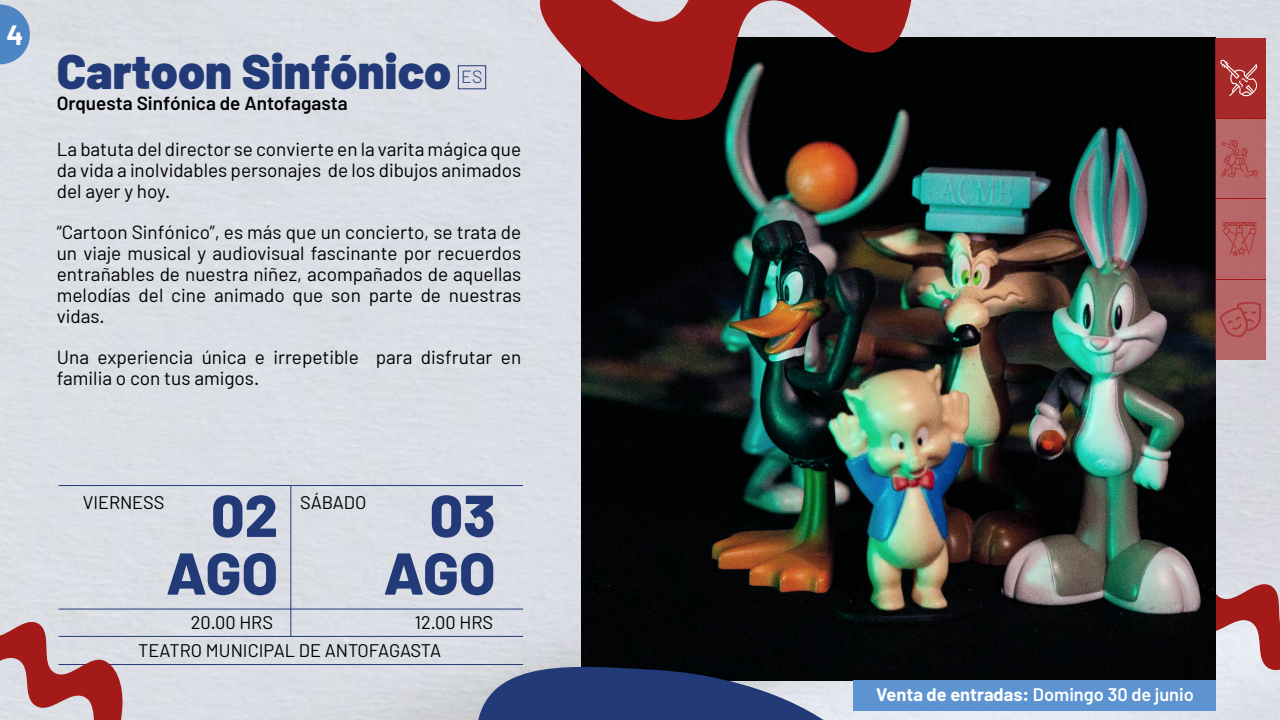
<style>
.page{position:relative;width:1280px;height:720px;background:#dbdee5}
.page>*{position:absolute;margin:0;border:0;box-sizing:border-box;transform-origin:0 0}
.t1{font:800 58.9px/57.7px "Barlow";color:#223a78;text-align:right}
.t2{font:900 48.7px "Barlow";color:#223a78}
.t3{font:700 28px "Barlow";color:#fff}
.t4{font:19px/20.8px "Barlow";color:#000;text-align:justify}
.t5{font:600 19px "Barlow";color:#000}
.t6{font:18.2px/28.2px "Barlow";color:#000}
.t7{font:700 18.2px "Barlow";color:#fff}
.t8{font:300 17.6px "Barlow";color:#223a78}
.s1{font-weight:600}
</style>
<div class="page">
<svg style="left:1155px;top:540px;width:125px;height:180px;background:#ceafb4"></svg>
<hr style="left:59px;top:664px;width:464px;height:1px;background:#223a78">
<svg style="left:0;top:540px;width:124px;height:180px;background:#ccaeb2"></svg>
<svg style="left:0;top:5px;width:30px;height:59px;background:#6b97ca"></svg>
<svg style="left:478px;top:656px;width:350px;height:64px;background:#4d5f8f"></svg>
<div style="left:1215px;top:38px;width:50px;height:322px;background:#b86668"></div>
<div style="left:1215px;top:38px;width:50px;height:80px;background:#a72928"></div>
<svg style="left:1221px;top:140px;width:37px;height:37px"></svg>
<svg style="left:1219px;top:302px;width:42px;height:35px"></svg>
<svg style="left:1220px;top:59px;width:38px;height:37px"></svg>
<svg style="left:1222px;top:222px;width:35px;height:34px"></svg>
<hr style="left:1215px;top:279px;width:50px;height:1px;background:#a31a18">
<hr style="left:1215px;top:198px;width:50px;height:1px;background:#a31a18">
<hr style="left:1215px;top:118px;width:50px;height:1px;background:#a31a18">
<img style="left:582px;top:38px;width:633px;height:642px">
<svg style="left:522px;top:0;width:394px;height:131px;background:#703a3a"></svg>
<div style="left:853px;top:680px;width:362px;height:31px;background:#5c93d0"></div>
<div style="left:458px;top:65px;width:28px;height:24px;border:1px solid #223a78"></div>
<hr style="left:59px;top:485px;width:464px;height:1px;background:#223a78">
<hr style="left:59px;top:609px;width:464px;height:1px;background:#223a78">
<hr style="left:59px;top:636px;width:464px;height:1px;background:#223a78">
<hr style="left:290px;top:486px;width:1px;height:150px;background:#223a78">
<h3 class="t3" style="left:7px;top:17px;width:18px">4</h3>
<h2 class="t2" style="left:57px;top:41px;width:396px">Cartoon Sinfónico</h2>
<p class="t5" style="left:57px;top:91px;width:293px">Orquesta Sinfónica de Antofagasta</p>
<p class="t8" style="left:461px;top:66px;width:23px">ES</p>
<p class="t4" style="left:57px;top:138px;width:466px">La batuta del director se convierte en la varita mágica que da vida a inolvidables personajes de los dibujos animados del ayer y hoy.</p>
<p class="t4" style="left:57px;top:222px;width:466px">“Cartoon Sinfónico”, es más que un concierto, se trata de un viaje musical y audiovisual fascinante por recuerdos entrañables de nuestra niñez, acompañados de aquellas melodías del cine animado que son parte de nuestras vidas.</p>
<p class="t4" style="left:57px;top:346px;width:466px">Una experiencia única e irrepetible para disfrutar en familia o con tus amigos.</p>
<p class="t6" style="left:300px;top:488px;width:68px">SÁBADO</p>
<p class="t6" style="left:83px;top:488px;width:83px">VIERNESS</p>
<h1 class="t1" style="left:383px;top:483px;width:114px">03<br>AGO</h1>
<h1 class="t1" style="left:166px;top:483px;width:114px">02<br>AGO</h1>
<p class="t6" style="left:138px;top:608px;width:357px;text-indent:277px">12.00 HRS<br>TEATRO MUNICIPAL DE ANTOFAGASTA</p>
<p class="t6" style="left:191px;top:608px;width:84px">20.00 HRS</p>
<p class="t7" style="left:876px;top:683px;width:319px">Venta de entradas: <span class="s1">Domingo 30 de junio</span></p>
</div>
